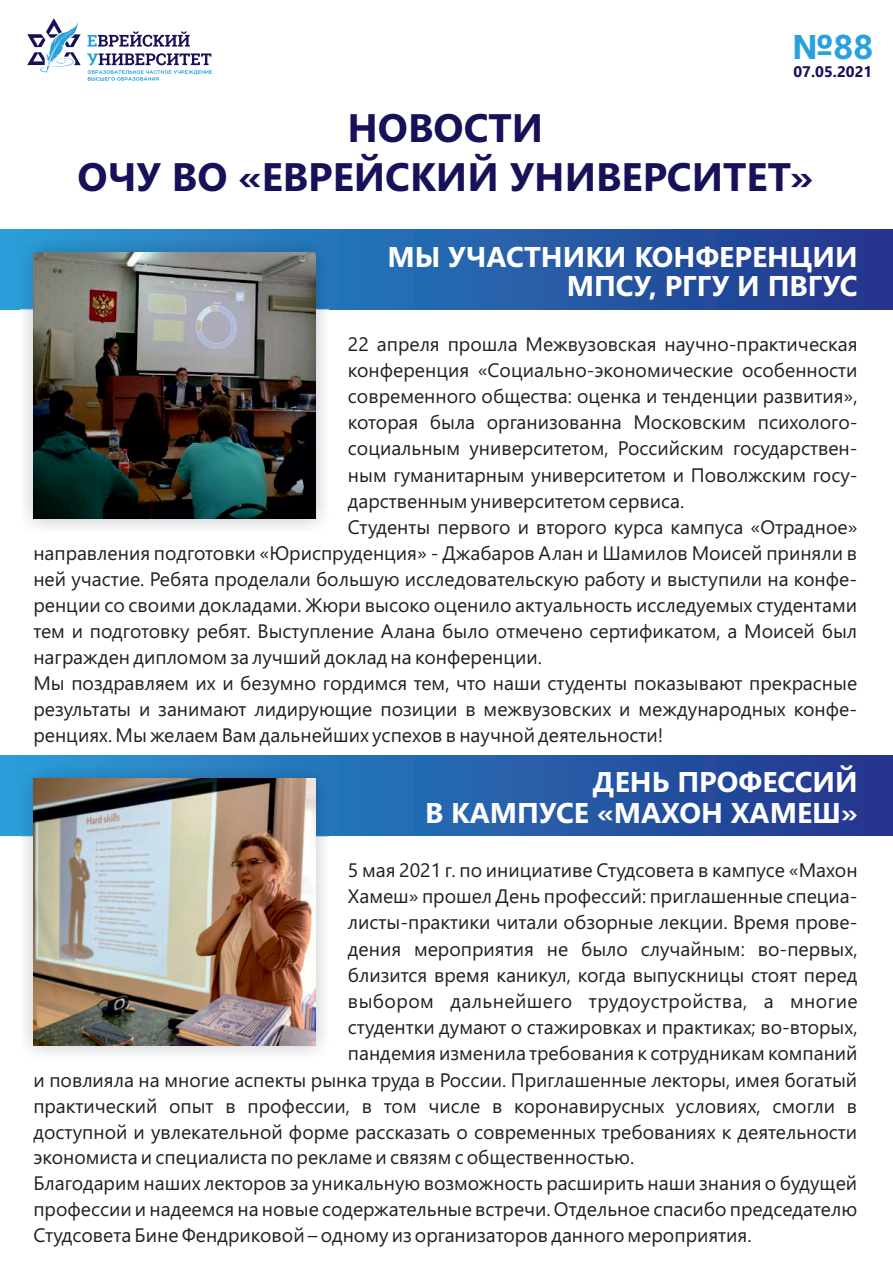
<style>
.page{position:relative;width:893px;height:1263px;background:#fff}
.page>*{position:absolute;margin:0;border:0;box-sizing:border-box;transform-origin:0 0}
.t1{font:700 39.75px/49.1px "Segoe UI";color:#171159;text-align:center}
.t2{font:700 34.35px "Segoe UI";color:#29a2db}
.t3{font:700 28.5px/30.6px "Segoe UI";color:#fff;text-align:right}
.t4{font:19.5px/26.1px "Segoe UI";color:#231f20;text-align:justify}
.t5{font:19.5px "Segoe UI";letter-spacing:.02em;color:#231f20}
.t6{font:700 15.3px "Segoe UI";color:#171159}
</style>
<div class="page">
<div style="left:0;top:756px;width:893px;height:80px;background:linear-gradient(to right,#2c9dd6,#22348b)"></div>
<img style="left:20px;top:765px;width:308px;height:290px">
<img style="left:33px;top:778px;width:282px;height:267px">
<svg style="left:87px;top:31px;width:125px;height:50px"></svg>
<svg style="left:27px;top:18px;width:54px;height:54px"></svg>
<div style="left:0;top:229px;width:893px;height:81px;background:linear-gradient(to right,#2c9dd6,#22348b)"></div>
<img style="left:20px;top:239px;width:308px;height:290px">
<img style="left:33px;top:252px;width:282px;height:267px">
<h2 class="t2" style="left:792px;top:34px;width:82px">№88</h2>
<p class="t6" style="left:793px;top:66px;width:80px">07.05.2021</p>
<h1 class="t1" style="left:78px;top:107px;width:737px">НОВОСТИ<br>ОЧУ ВО «ЕВРЕЙСКИЙ УНИВЕРСИТЕТ»</h1>
<h3 class="t3" style="left:387px;top:245px;width:472px;line-height:28.8px">МЫ УЧАСТНИКИ КОНФЕРЕНЦИИ<br>МПСУ, РГГУ И ПВГУС</h3>
<p class="t4" style="left:348px;top:333px;width:511px;text-align:left">22 апреля прошла Межвузовская научно-практическая конференция «Социально-экономические особенности современного общества: оценка и тенденции развития», которая была организованна Московским психолого&shy;социальным университетом, Российским государствен&shy;ным гуманитарным университетом и Поволжским госу&shy;дарственным университетом сервиса.<br>Студенты первого и второго курса кампуса «Отрадное»</p>
<p class="t4" style="left:33px;top:542px;width:825px">направления подготовки «Юриспруденция» - Джабаров Алан и Шамилов Моисей приняли в ней участие. Ребята проделали большую исследовательскую работу и выступили на конфе&shy;ренции со своими докладами. Жюри высоко оценило актуальность исследуемых студентами тем и подготовку ребят. Выступление Алана было отмечено сертификатом, а Моисей был награжден дипломом за лучший доклад на конференции.</p>
<p class="t4" style="left:33px;top:672px;width:825px">Мы поздравляем их и безумно гордимся тем, что наши студенты показывают прекрасные результаты и занимают лидирующие позиции в межвузовских и международных конфе&shy;ренциях. Мы желаем Вам дальнейших успехов в научной деятельности!</p>
<h3 class="t3" style="left:425px;top:770px;width:434px">ДЕНЬ ПРОФЕССИЙ<br>В КАМПУСЕ «МАХОН ХАМЕШ»</h3>
<p class="t4" style="left:348px;top:859px;width:511px">5 мая 2021 г. по инициативе Студсовета в кампусе «Махон</p>
<p class="t4" style="left:348px;top:885px;width:511px">Хамеш» прошел День профессий: приглашенные специа-</p>
<p class="t4" style="left:348px;top:911px;width:511px">листы-практики читали обзорные лекции. Время прове-</p>
<p class="t4" style="left:348px;top:937px;width:511px">дения мероприятия не было случайным: во-первых,</p>
<p class="t4" style="left:348px;top:964px;width:511px">близится время каникул, когда выпускницы стоят перед</p>
<p class="t5" style="left:348px;top:994px;width:511px">выбором дальнейшего трудоустройства, а многие</p>
<p class="t4" style="left:348px;top:1016px;width:511px">студентки думают о стажировках и практиках; во-вторых,</p>
<p class="t4" style="left:348px;top:1042px;width:511px">пандемия изменила требования к сотрудникам компаний</p>
<p class="t4" style="left:33px;top:1068px;width:825px">и повлияла на многие аспекты рынка труда в России. Приглашенные лекторы, имея богатый</p>
<p class="t4" style="left:33px;top:1094px;width:825px">практический опыт в профессии, в том числе в коронавирусных условиях, смогли в</p>
<p class="t4" style="left:33px;top:1120px;width:825px">доступной и увлекательной форме рассказать о современных требованиях к деятельности</p>
<p class="t4" style="left:33px;top:1146px;width:602px">экономиста и специалиста по рекламе и связям с общественностью.</p>
<p class="t4" style="left:33px;top:1172px;width:825px">Благодарим наших лекторов за уникальную возможность расширить наши знания о будущей</p>
<p class="t4" style="left:33px;top:1198px;width:825px">профессии и надеемся на новые содержательные встречи. Отдельное спасибо председателю</p>
<p class="t4" style="left:33px;top:1224px;width:720px">Студсовета Бине Фендриковой – одному из организаторов данного мероприятия.</p>
</div>
